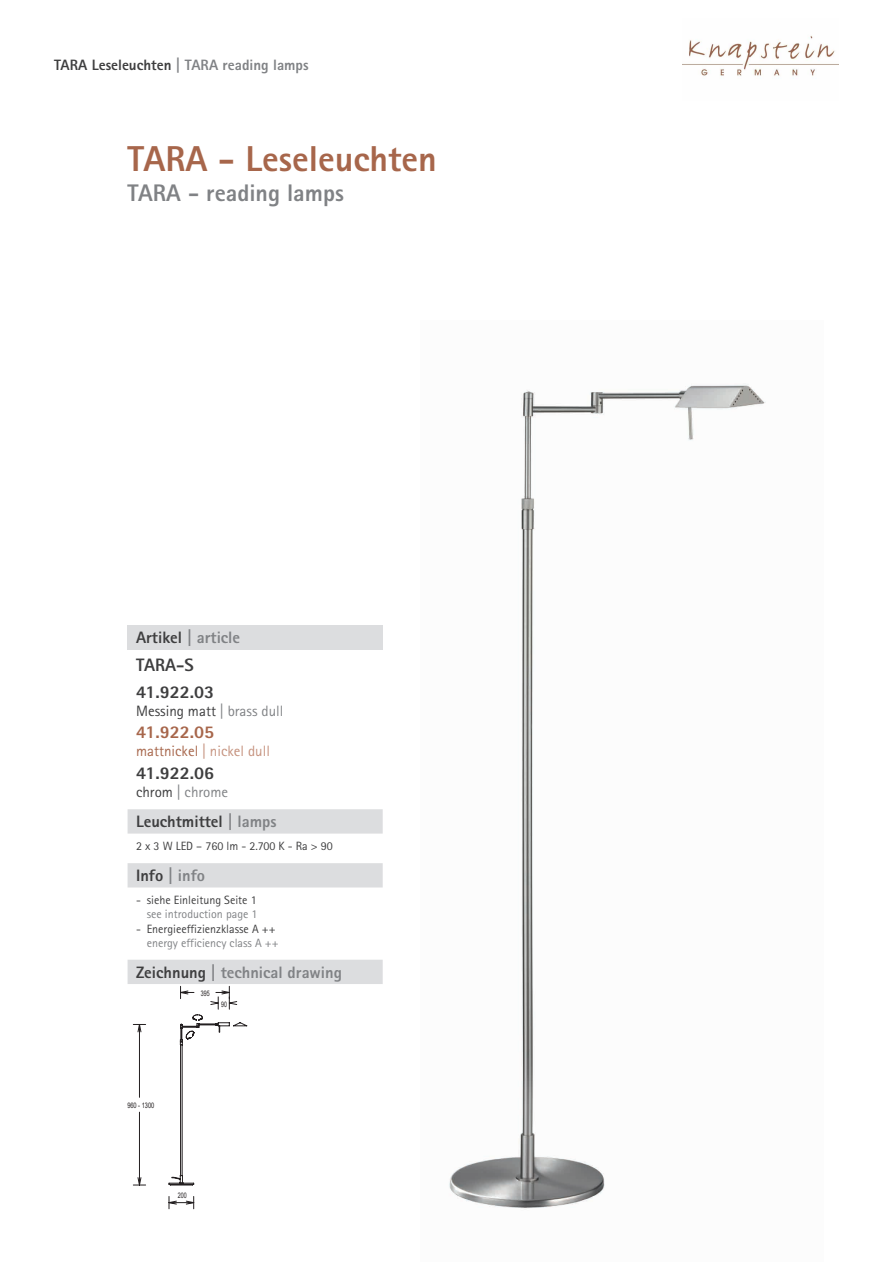
<style>
.page{position:relative;width:893px;height:1263px;background:#fff}
.page>*{position:absolute;margin:0;border:0;box-sizing:border-box;transform-origin:0 0}
.t1{font:800 36px "Rotis Sans Serif Std";color:#a7664b}
.t2{font:800 24px "Rotis Sans Serif Std";color:#808285}
.t3{font:800 18px/27px "Rotis Sans Serif Std";color:#3e3e3f}
.t4{font:800 18px "Rotis Sans Serif Std";color:#a7664b}
.t5{font:800 16.5px "Rotis Sans Serif Std";color:#808285}
.t6{font:800 16.5px "Rotis Sans Serif Std";color:#3e3e3f}
.t7{font:800 15px "Rotis Sans Serif Std";color:#808285}
.t8{font:15px "Rotis Sans Serif Std";color:#3e3e3f}
.t9{font:15px "Rotis Sans Serif Std";color:#c5927e}
.t10{font:15px "Rotis Sans Serif Std";color:#808285}
.t11{font:12px "Rotis Sans Serif Std";color:#3e3e3f}
.t12{font:12px "Rotis Sans Serif Std";color:#808285}
.t13{font:7.65px "Arial";color:#231f20;scale:.74 1}
.t14{font:7.65px "Arial";color:#231f20;scale:.71 1}
.t15{font:7.65px "Arial";color:#231f20;scale:.69 1}
.s1{color:#3e3e3f}
.s2{color:#808285}
.s3{color:#a7664b}
</style>
<div class="page">
<img style="left:682px;top:35px;width:157px;height:44px">
<img style="left:449px;top:383px;width:317px;height:825px">
<div style="left:128px;top:625px;width:255px;height:25px;background:#dcdddf"></div>
<svg style="left:128px;top:809px;width:255px;height:400px"></svg>
<p class="t7" style="left:54px;top:55px;width:256px"><span class="s1">TARA Leseleuchten</span> | TARA reading lamps</p>
<h1 class="t1" style="left:128px;top:136px;width:311px">TARA - Leseleuchten</h1>
<h2 class="t2" style="left:128px;top:177px;width:218px">TARA - reading lamps</h2>
<h3 class="t5" style="left:136px;top:627px;width:106px"><span class="s1">Artikel</span> | article</h3>
<h3 class="t3" style="left:136px;top:651px;width:80px">TARA-S<br>41.922.03</h3>
<p class="t8" style="left:136px;top:702px;width:149px">Messing matt <span class="s2">| brass dull</span></p>
<h3 class="t4" style="left:136px;top:721px;width:80px">41.922.05</h3>
<p class="t9" style="left:136px;top:742px;width:135px"><span class="s3">mattnickel</span> | nickel dull</p>
<h3 class="t3" style="left:136px;top:759px;width:80px">41.922.06</h3>
<p class="t10" style="left:136px;top:782px;width:94px"><span class="s1">chrom</span> | chrome</p>
<h3 class="t6" style="left:136px;top:811px;width:142px">Leuchtmittel <span class="s2">| lamps</span></h3>
<p class="t11" style="left:136px;top:839px;width:198px">2 x 3 W LED – 760 lm - 2.700 K - Ra &gt; 90</p>
<h3 class="t5" style="left:136px;top:865px;width:71px"><span class="s1">Info</span> | info</h3>
<p class="t11" style="left:136px;top:893px;width:122px">- siehe Einleitung Seite 1</p>
<p class="t12" style="left:147px;top:907px;width:112px">see introduction page 1</p>
<p class="t11" style="left:136px;top:922px;width:141px">- Energieeffizienzklasse A ++</p>
<p class="t12" style="left:147px;top:936px;width:133px">energy efficiency class A ++</p>
<h3 class="t5" style="left:136px;top:961px;width:207px"><span class="s1">Zeichnung</span> | technical drawing</h3>
<p class="t14" style="left:201px;top:988px;width:14px">395</p>
<p class="t15" style="left:221px;top:999px;width:10px">90</p>
<p class="t13" style="left:127px;top:1100px;width:38px">960 - 1300</p>
<p class="t14" style="left:178px;top:1190px;width:14px">200</p>
</div>
